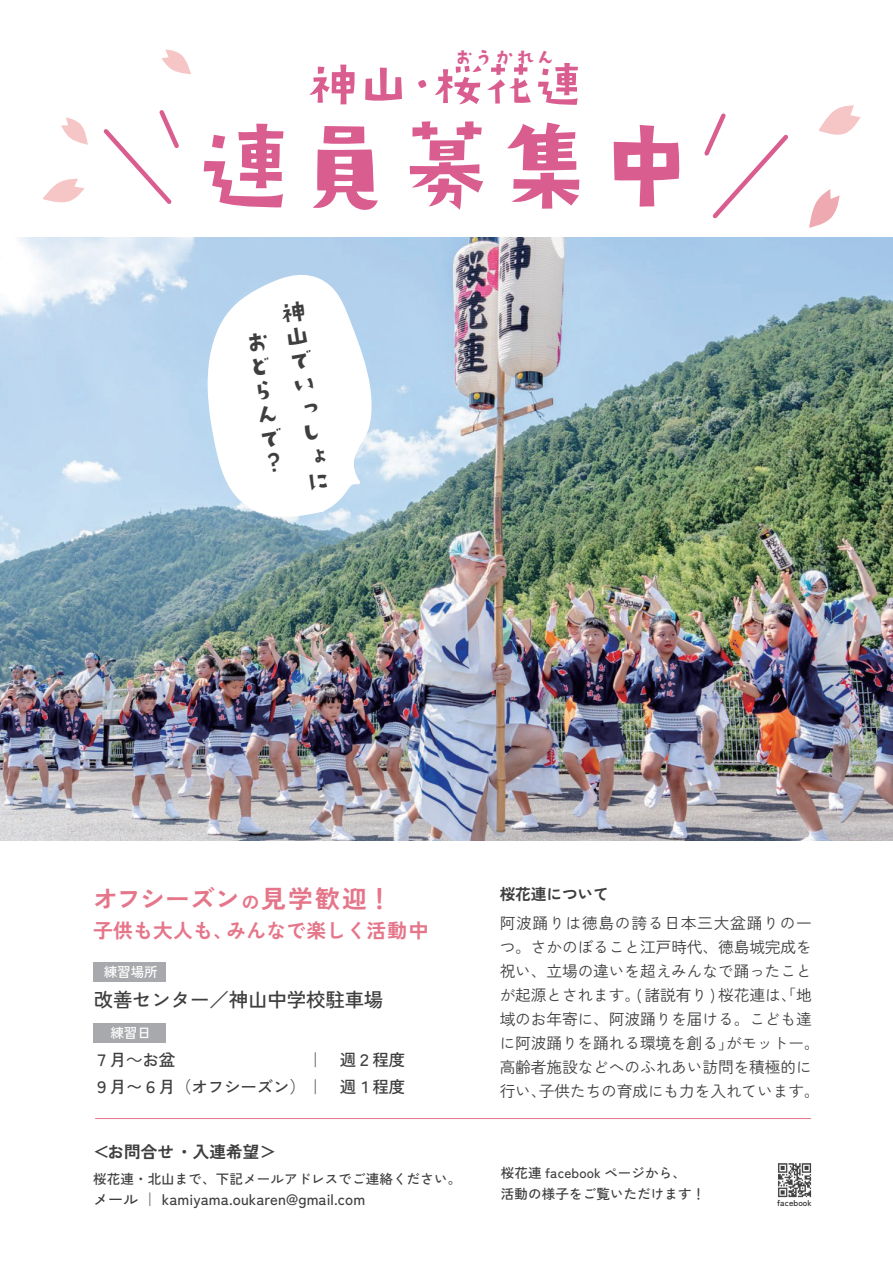
<style>
.page{position:relative;width:893px;height:1263px;background:#fff}
.page>*{position:absolute;margin:0;border:0;box-sizing:border-box;transform-origin:0 0}
.t1{font:108px "AB kirigirisu";letter-spacing:-.075em;color:#da5d90}
.t2{font:54px "AB kirigirisu";color:#da5d90}
.t3{font:27px/24.3px "AB kirigirisu";color:#3e3e3f;text-align:justify}
.t4{font:700 24.75px "Zen Kaku Gothic New";letter-spacing:.01em;color:#e5768a}
.t5{font:21px "AB kirigirisu";letter-spacing:-.025em;color:#da5d90}
.t6{font:700 19.8px "Zen Kaku Gothic New";letter-spacing:.01em;color:#e5768a}
.t7{font:500 19.5px "Zen Kaku Gothic New";letter-spacing:-.01em;color:#3e3e3f}
.t8{font:500 16.5px "Zen Kaku Gothic New";letter-spacing:-.01em;color:#3e3e3f}
.t9{font:700 16.5px "Zen Kaku Gothic New";letter-spacing:.01em;color:#3e3e3f}
.t10{font:15.75px/24px "Zen Kaku Gothic New";letter-spacing:-.01em;color:#3e3e3f}
.t11{font:700 15.75px "Zen Kaku Gothic New";letter-spacing:-.01em;color:#3e3e3f}
.t12{font:500 15px "Zen Kaku Gothic New";letter-spacing:.005em;color:#3e3e3f}
.t13{font:500 13.5px/21px "Zen Kaku Gothic New";letter-spacing:.01em;color:#3e3e3f}
.t14{font:500 13.5px "Zen Kaku Gothic New";letter-spacing:-.01em;color:#fff}
.t15{font:500 8.4px "Zen Kaku Gothic New";letter-spacing:.01em;color:#231f20}
.s1{font-size:18.15px}
.s2{font-weight:400}
</style>
<div class="page">
<img style="left:0;top:238px;width:893px;height:602px">
<svg style="left:103px;top:110px;width:76px;height:94px"></svg>
<svg style="left:704px;top:113px;width:84px;height:106px"></svg>
<svg style="left:809px;top:189px;width:30px;height:39px"></svg>
<svg style="left:818px;top:105px;width:42px;height:30px"></svg>
<svg style="left:61px;top:117px;width:27px;height:28px"></svg>
<svg style="left:43px;top:178px;width:41px;height:25px"></svg>
<svg style="left:161px;top:49px;width:30px;height:25px"></svg>
<img style="left:778px;top:1163px;width:34px;height:35px">
<div style="left:93px;top:962px;width:72px;height:19px;background:#a8a9ad"></div>
<div style="left:93px;top:1023px;width:72px;height:19px;background:#a8a9ad"></div>
<hr style="left:95px;top:1118px;width:716px;height:1px;background:#e5768a">
<svg style="left:207px;top:270px;width:168px;height:248px"></svg>
<h3 class="t5" style="left:453px;top:46px;width:104px">おうかれん</h3>
<h2 class="t2" style="left:306px;top:58px;width:281px">神山・桜花連</h2>
<h1 class="t1" style="left:193px;top:113px;width:509px">連員募集中</h1>
<h3 class="t3" style="left:279px;top:303px;width:16px;rotate:-8deg">神山でいっ</h3>
<h3 class="t3" style="left:242px;top:333px;width:16px;rotate:-8deg">おどらんで？</h3>
<h3 class="t4" style="left:93px;top:883px;width:300px">オフシーズン<span class="s1">の</span>見学歓迎！</h3>
<p class="t6" style="left:93px;top:918px;width:337px">子供も大人も、みんなで楽しく活動中</p>
<p class="t14" style="left:104px;top:964px;width:55px">練習場所</p>
<p class="t7" style="left:94px;top:987px;width:291px">改善センター／神山中学校駐車場</p>
<p class="t14" style="left:111px;top:1025px;width:42px">練習日</p>
<p class="t8" style="left:307px;top:1050px;width:100px">｜　週２程度</p>
<p class="t8" style="left:93px;top:1077px;width:313px">９月〜６月<span class="s2">（</span>オフシーズン<span class="s2">）</span>｜　週１程度</p>
<p class="t9" style="left:93px;top:1142px;width:185px">＜お問合せ・入連希望＞</p>
<p class="t13" style="left:93px;top:1168px;width:370px">桜花連・北山まで、下記メールアドレスでご連絡ください。</p>
<p class="t12" style="left:93px;top:1190px;width:274px">メール ｜ kamiyama.oukaren@gmail.com</p>
<p class="t11" style="left:500px;top:884px;width:111px">桜花連について</p>
<p class="t10" style="left:500px;top:911px;width:322px">阿波踊りは徳島の誇る日本三大盆踊りの一つ。さかのぼること江戸時代、徳島城完成を祝い、立場の違いを超えみんなで踊ったことが起源とされます。( 諸説有り ) 桜花連は、「地域のお年寄に、阿波踊りを届ける。こども達に阿波踊りを踊れる環境を創る」がモットー。高齢者施設などへのふれあい訪問を積極的に行い、子供たちの育成にも力を入れています。</p>
<p class="t13" style="left:501px;top:1162px;width:206px">桜花連 facebook ページから、<br>活動の様子をご覧いただけます！</p>
<p class="t15" style="left:777px;top:1198px;width:36px">facebook</p>
</div>
